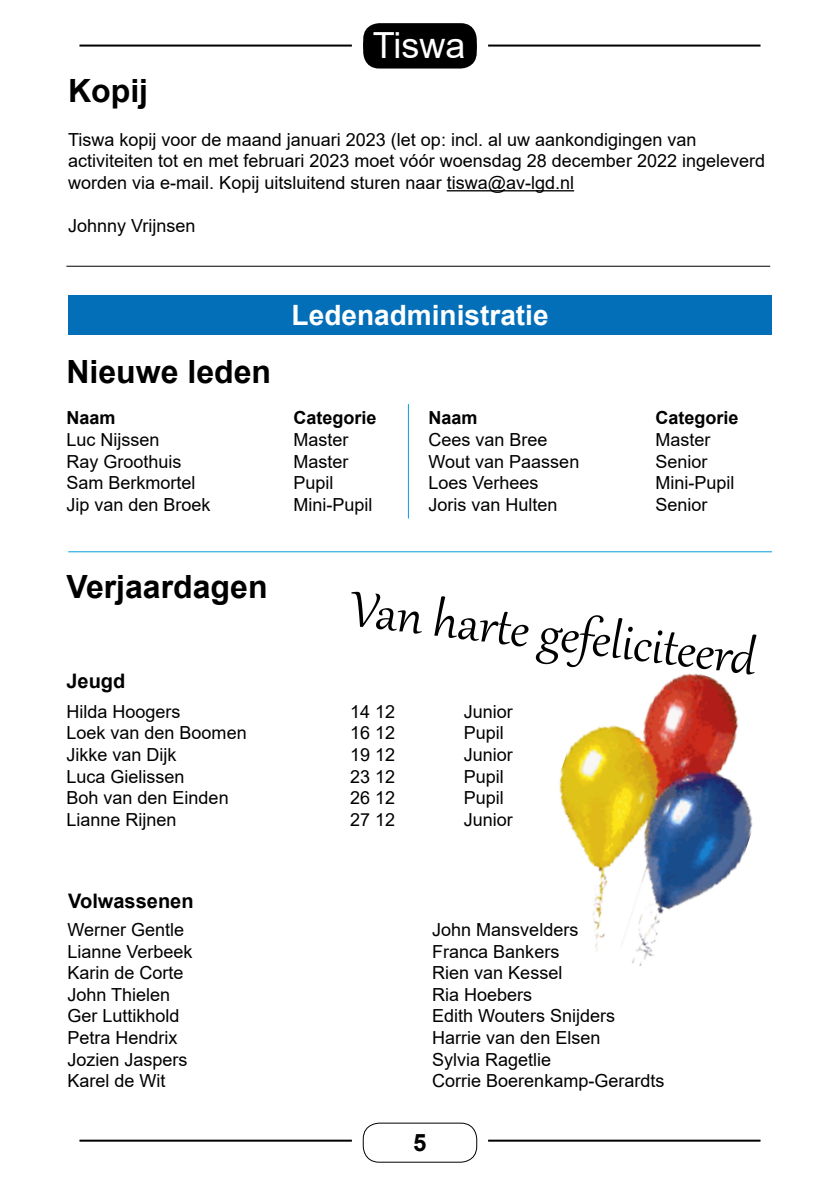
<style>
.page{position:relative;width:840px;height:1191px;background:#fff}
.page>*{position:absolute;margin:0;border:0;box-sizing:border-box;transform-origin:0 0}
.t1{font:60px "Gabriola";color:#000}
.t2{font:36px "Arial";color:#fff}
.t3{font:700 32px "Arial";color:#000}
.t4{font:700 28px "Arial";color:#fff}
.t5{font:700 24px "Arial";color:#000}
.t6{font:700 20px "Arial";color:#000}
.t7{font:18px/21.6px "Arial";color:#000}
.t8{font:700 18px "Arial";color:#000}
</style>
<div class="page">
<div style="left:362px;top:1122px;width:115px;height:40px;border:1px solid #000;border-radius:16px"></div>
<hr style="left:79px;top:1139px;width:272px;height:2px;background:#000">
<hr style="left:488px;top:1139px;width:272px;height:2px;background:#000">
<div style="left:363px;top:23px;width:113px;height:39px;background:#000;border-radius:16px"></div>
<div style="left:363px;top:29px;width:113px;height:40px;background:#000;border-radius:16px"></div>
<hr style="left:79px;top:45px;width:272px;height:2px;background:#000">
<hr style="left:488px;top:45px;width:272px;height:2px;background:#000">
<div style="left:68px;top:295px;width:703px;height:40px;background:#036fb9"></div>
<hr style="left:68px;top:551px;width:703px;height:1px;background:#009ee0">
<hr style="left:408px;top:404px;width:1px;height:114px;background:#009ee0">
<img style="left:559px;top:673px;width:194px;height:293px">
<hr style="left:446px;top:190px;width:128px;height:1px;background:#000">
<hr style="left:66px;top:266px;width:703px;height:1px;background:#000">
<h2 class="t2" style="left:372px;top:20px;width:94px">Tiswa</h2>
<h3 class="t3" style="left:68px;top:69px;width:82px">Kopij</h3>
<p class="t7" style="left:68px;top:128px;width:698px">Tiswa kopij voor de maand januari 2023 (let op: incl. al uw aankondigingen van activiteiten tot en met februari 2023 moet vóór woensdag 28 december 2022 ingeleverd worden via e-mail. Kopij uitsluitend sturen naar tiswa@av-lgd.nl</p>
<p class="t7" style="left:68px;top:215px;width:129px">Johnny Vrijnsen</p>
<h3 class="t3" style="left:66px;top:350px;width:206px">Nieuwe leden</h3>
<h3 class="t4" style="left:291px;top:295px;width:258px">Ledenadministratie</h3>
<p class="t8" style="left:66px;top:405px;width:51px">Naam</p>
<p class="t8" style="left:293px;top:405px;width:85px">Categorie</p>
<p class="t7" style="left:66px;top:428px;width:95px">Luc Nijssen</p>
<p class="t7" style="left:293px;top:428px;width:57px">Master</p>
<p class="t7" style="left:66px;top:450px;width:117px">Ray Groothuis</p>
<p class="t7" style="left:293px;top:450px;width:57px">Master</p>
<p class="t7" style="left:66px;top:472px;width:131px">Sam Berkmortel</p>
<p class="t7" style="left:293px;top:472px;width:42px">Pupil</p>
<p class="t7" style="left:66px;top:493px;width:146px">Jip van den Broek</p>
<p class="t7" style="left:293px;top:493px;width:81px">Mini-Pupil</p>
<p class="t8" style="left:428px;top:405px;width:51px">Naam</p>
<p class="t8" style="left:655px;top:405px;width:85px">Categorie</p>
<p class="t7" style="left:428px;top:428px;width:121px">Cees van Bree</p>
<p class="t7" style="left:655px;top:428px;width:57px">Master</p>
<p class="t7" style="left:428px;top:450px;width:152px">Wout van Paassen</p>
<p class="t7" style="left:655px;top:450px;width:54px">Senior</p>
<p class="t7" style="left:428px;top:472px;width:112px">Loes Verhees</p>
<p class="t7" style="left:655px;top:472px;width:81px">Mini-Pupil</p>
<p class="t7" style="left:428px;top:493px;width:131px">Joris van Hulten</p>
<p class="t7" style="left:655px;top:493px;width:54px">Senior</p>
<h3 class="t3" style="left:66px;top:564px;width:202px">Verjaardagen</h3>
<p class="t6" style="left:66px;top:666px;width:60px">Jeugd</p>
<h1 class="t1" style="left:356px;top:569px;width:409px;rotate:7deg">Van harte gefeliciteerd</h1>
<p class="t7" style="left:66px;top:700px;width:116px">Hilda Hoogers</p>
<p class="t7" style="left:350px;top:700px;width:47px">14 12</p>
<p class="t7" style="left:463px;top:700px;width:51px">Junior</p>
<p class="t7" style="left:66px;top:722px;width:182px">Loek van den Boomen</p>
<p class="t7" style="left:350px;top:722px;width:47px">16 12</p>
<p class="t7" style="left:463px;top:722px;width:42px">Pupil</p>
<p class="t7" style="left:66px;top:743px;width:112px">Jikke van Dijk</p>
<p class="t7" style="left:350px;top:743px;width:47px">19 12</p>
<p class="t7" style="left:463px;top:743px;width:51px">Junior</p>
<p class="t7" style="left:66px;top:765px;width:120px">Luca Gielissen</p>
<p class="t7" style="left:350px;top:765px;width:47px">23 12</p>
<p class="t7" style="left:463px;top:765px;width:42px">Pupil</p>
<p class="t7" style="left:66px;top:787px;width:164px">Boh van den Einden</p>
<p class="t7" style="left:350px;top:787px;width:47px">26 12</p>
<p class="t7" style="left:463px;top:787px;width:42px">Pupil</p>
<p class="t7" style="left:66px;top:808px;width:112px">Lianne Rijnen</p>
<p class="t7" style="left:350px;top:808px;width:47px">27 12</p>
<p class="t7" style="left:463px;top:808px;width:51px">Junior</p>
<p class="t6" style="left:68px;top:886px;width:127px">Volwassenen</p>
<p class="t7" style="left:67px;top:918px;width:127px">Werner Gentle<br>Lianne Verbeek<br>Karin de Corte<br>John Thielen<br>Ger Luttikhold<br>Petra Hendrix<br>Jozien Jaspers<br>Karel de Wit</p>
<p class="t7" style="left:432px;top:918px;width:234px">John Mansvelders<br>Franca Bankers<br>Rien van Kessel<br>Ria Hoebers<br>Edith Wouters Snijders<br>Harrie van den Elsen<br>Sylvia Ragetlie<br>Corrie Boerenkamp-Gerardts</p>
<h3 class="t5" style="left:413px;top:1126px;width:15px">5</h3>
</div>
